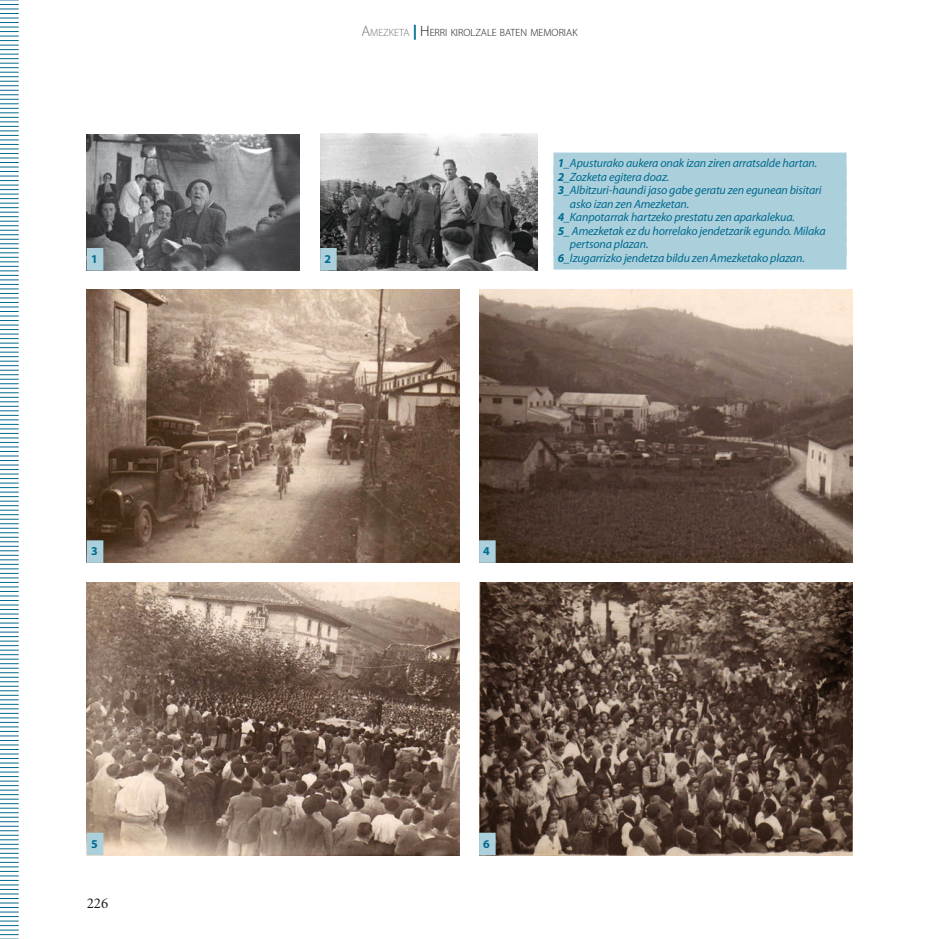
<style>
.page{position:relative;width:939px;height:939px;background:#fff}
.page>*{position:absolute;margin:0;border:0;box-sizing:border-box;transform-origin:0 0}
.t1{font:15px "Minion";color:#1a171c}
.OINA{font:italic 12px "Myriad Pro";letter-spacing:-.01em;color:#006b8e}
.OINA-2{font:700 12px "Myriad Pro";color:#006b8e}
.t2{font:300 10.5px "Myriad Pro";color:#1a171c}
.s1{font-size:15px;color:#707173}
.s2{color:#707173}
.s3{font-weight:900;font-size:15px;color:#006b8e}
.s4{font-size:15px}
.s5{font-weight:700}
</style>
<div class="page">
<img style="left:87px;top:134px;width:213px;height:136px">
<img style="left:87px;top:290px;width:373px;height:273px">
<img style="left:320px;top:134px;width:217px;height:136px">
<img style="left:479px;top:290px;width:373px;height:273px">
<img style="left:479px;top:582px;width:373px;height:273px">
<img style="left:87px;top:582px;width:373px;height:273px">
<div style="left:553px;top:153px;width:293px;height:22px;background:#accfdc"></div>
<div style="left:553px;top:166px;width:293px;height:23px;background:#accfdc"></div>
<div style="left:553px;top:180px;width:293px;height:22px;background:#accfdc"></div>
<div style="left:553px;top:193px;width:293px;height:23px;background:#accfdc"></div>
<div style="left:553px;top:207px;width:293px;height:22px;background:#accfdc"></div>
<div style="left:553px;top:220px;width:293px;height:23px;background:#accfdc"></div>
<div style="left:553px;top:234px;width:293px;height:22px;background:#accfdc"></div>
<div style="left:553px;top:247px;width:293px;height:23px;background:#accfdc"></div>
<div style="left:87px;top:248px;width:16px;height:22px;background:#accfdc"></div>
<div style="left:87px;top:540px;width:16px;height:23px;background:#accfdc"></div>
<div style="left:87px;top:833px;width:16px;height:22px;background:#accfdc"></div>
<div style="left:479px;top:833px;width:17px;height:22px;background:#accfdc"></div>
<div style="left:479px;top:540px;width:17px;height:23px;background:#accfdc"></div>
<div style="left:320px;top:248px;width:17px;height:22px;background:#accfdc"></div>
<svg style="left:0;top:0;width:19px;height:939px"></svg>
<p class="t2" style="left:361px;top:27px;width:218px"><span class="s1">A</span><span class="s2">MEZKETA</span> <span class="s3">|</span> <span class="s4">H</span>ERRI KIROLZALE BATEN MEMORIAK</p>
<p class="OINA" style="left:558px;top:157px;width:261px"><span class="s5">1_</span>Apusturako aukera onak izan ziren arratsalde hartan.</p>
<p class="OINA" style="left:558px;top:170px;width:113px"><span class="s5">2_</span>Zozketa egitera doaz.</p>
<p class="OINA" style="left:558px;top:184px;width:265px"><span class="s5">3_</span>Albitzuri-haundi jaso gabe geratu zen egunean bisitari</p>
<p class="OINA" style="left:570px;top:197px;width:121px">asko izan zen Amezketan.</p>
<p class="OINA" style="left:558px;top:211px;width:239px"><span class="s5">4_</span>Kanpotarrak hartzeko prestatu zen aparkalekua.</p>
<p class="OINA" style="left:558px;top:224px;width:269px"><span class="s5">5_</span> Amezketak ez du horrelako jendetzarik egundo. Milaka</p>
<p class="OINA" style="left:570px;top:238px;width:80px">pertsona plazan.</p>
<p class="OINA-2" style="left:91px;top:252px;width:8px">1</p>
<p class="OINA" style="left:558px;top:251px;width:249px"><span class="s5">6_</span>Izugarrizko jendetza bildu zen Amezketako plazan.</p>
<p class="OINA-2" style="left:324px;top:252px;width:8px">2</p>
<p class="OINA-2" style="left:91px;top:544px;width:8px">3</p>
<p class="OINA-2" style="left:483px;top:544px;width:8px">4</p>
<p class="OINA-2" style="left:91px;top:837px;width:8px">5</p>
<p class="OINA-2" style="left:483px;top:837px;width:8px">6</p>
<p class="t1" style="left:87px;top:896px;width:23px">226</p>
</div>
